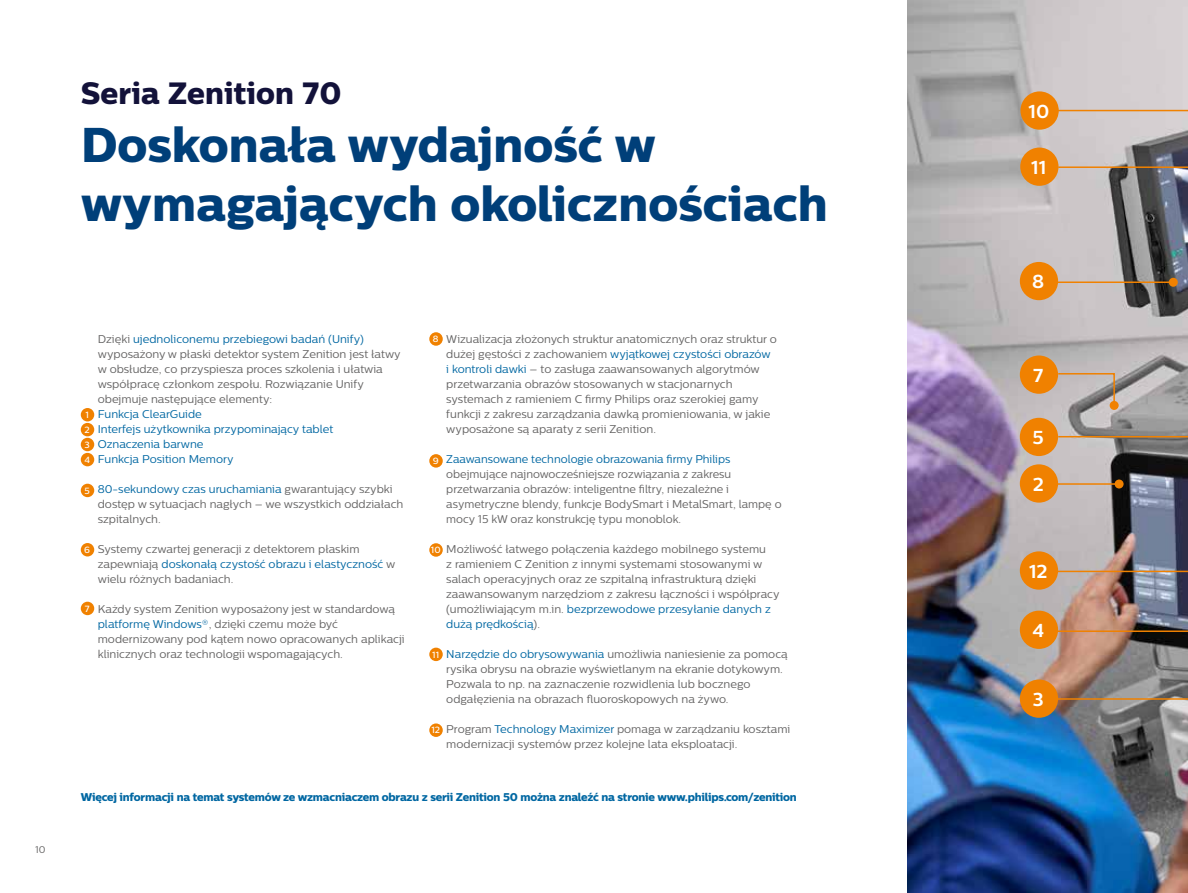
<style>
.page{position:relative;width:1188px;height:893px;background:#fff}
.page>*{position:absolute;margin:0;border:0;box-sizing:border-box;transform-origin:0 0}
.t1{font:48.75px/58.5px "Centrale Sans X Bold";color:#003f79}
.t2{font:30.75px "Centrale Sans X Bold";color:#13123a}
.t3{font:700 18.75px "Centrale Sans";color:#fff}
.t4{font:11.25px/15px "Centrale Sans";color:#646363}
.t5{font:11.25px/15px "Centrale Sans";color:#0067a2}
.t6{font:11.25px "Centrale Sans X Bold";letter-spacing:-.02em;color:#0067a2}
.t7{font:9.75px "Centrale Sans";color:#646363}
.t8{font:500 9px/15px "Centrale Sans";color:#fff;text-align:justify}
.s1{color:#0067a2}
</style>
<div class="page">
<img style="left:907px;top:0;width:281px;height:893px">
<div style="left:1020px;top:91px;width:39px;height:39px;background:#f08100;border-radius:50%"></div>
<div style="left:1020px;top:355px;width:38px;height:39px;background:#f08100;border-radius:50%"></div>
<div style="left:1020px;top:418px;width:38px;height:38px;background:#f08100;border-radius:50%"></div>
<div style="left:1020px;top:148px;width:39px;height:38px;background:#f08100;border-radius:50%"></div>
<div style="left:1020px;top:262px;width:38px;height:38px;background:#f08100;border-radius:50%"></div>
<div style="left:1020px;top:551px;width:38px;height:39px;background:#f08100;border-radius:50%"></div>
<div style="left:1020px;top:611px;width:38px;height:38px;background:#f08100;border-radius:50%"></div>
<div style="left:1020px;top:679px;width:38px;height:39px;background:#f08100;border-radius:50%"></div>
<div style="left:1020px;top:464px;width:38px;height:39px;background:#f08100;border-radius:50%"></div>
<div style="left:81px;top:408px;width:13px;height:13px;background:#f08100;border-radius:50%"></div>
<div style="left:429px;top:332px;width:14px;height:14px;background:#f08100;border-radius:50%"></div>
<div style="left:429px;top:454px;width:14px;height:14px;background:#f08100;border-radius:50%"></div>
<div style="left:429px;top:543px;width:14px;height:14px;background:#f08100;border-radius:50%"></div>
<div style="left:429px;top:648px;width:14px;height:13px;background:#f08100;border-radius:50%"></div>
<div style="left:429px;top:723px;width:14px;height:14px;background:#f08100;border-radius:50%"></div>
<div style="left:81px;top:423px;width:13px;height:13px;background:#f08100;border-radius:50%"></div>
<div style="left:81px;top:438px;width:13px;height:13px;background:#f08100;border-radius:50%"></div>
<div style="left:81px;top:453px;width:13px;height:13px;background:#f08100;border-radius:50%"></div>
<div style="left:81px;top:484px;width:13px;height:13px;background:#f08100;border-radius:50%"></div>
<div style="left:81px;top:543px;width:13px;height:13px;background:#f08100;border-radius:50%"></div>
<div style="left:81px;top:602px;width:13px;height:13px;background:#f08100;border-radius:50%"></div>
<hr style="left:1054px;top:110px;width:134px;height:1px;background:#f08100">
<hr style="left:1054px;top:281px;width:119px;height:2px;background:#f08100">
<div style="left:1169px;top:278px;width:9px;height:9px;background:#f08100;border-radius:50%"></div>
<hr style="left:1054px;top:483px;width:65px;height:2px;background:#f08100">
<div style="left:1115px;top:479px;width:9px;height:9px;background:#f08100;border-radius:50%"></div>
<hr style="left:1054px;top:571px;width:134px;height:1px;background:#f08100">
<hr style="left:1054px;top:630px;width:134px;height:2px;background:#f08100">
<hr style="left:1054px;top:698px;width:134px;height:2px;background:#f08100">
<svg style="left:1057px;top:134px;width:131px;height:35px;background:#a49d9b"></svg>
<svg style="left:1057px;top:372px;width:131px;height:66px;background:#aaa49f"></svg>
<div style="left:1110px;top:401px;width:9px;height:9px;background:#f08100;border-radius:50%"></div>
<h2 class="t2" style="left:81px;top:74px;width:262px">Seria Zenition 70</h2>
<h1 class="t1" style="left:81px;top:115px;width:749px">Doskonała wydajność w wymagających okolicznościach</h1>
<p class="t7" style="left:35px;top:844px;width:12px">10</p>
<p class="t8" style="left:85px;top:407px;width:5px">1</p>
<p class="t8" style="left:84px;top:422px;width:7px">2<br>3<br>4</p>
<p class="t8" style="left:85px;top:483px;width:7px">5</p>
<p class="t8" style="left:84px;top:542px;width:7px">6</p>
<p class="t8" style="left:85px;top:601px;width:6px">7</p>
<p class="t4" style="left:98px;top:332px;width:304px">Dzięki <span class="s1">ujednoliconemu przebiegowi badań (Unify) </span>wyposażony w płaski detektor system Zenition jest łatwy w obsłudze, co przyspiesza proces szkolenia i ułatwia współpracę członkom zespołu. Rozwiązanie Unify obejmuje następujące elementy:</p>
<p class="t5" style="left:98px;top:407px;width:237px">Funkcja ClearGuide<br>Interfejs użytkownika przypominający tablet<br>Oznaczenia barwne<br>Funkcja Position Memory</p>
<p class="t4" style="left:98px;top:482px;width:307px"><span class="s1">80-sekundowy czas uruchamiania</span> gwarantujący szybki dostęp w sytuacjach nagłych – we wszystkich oddziałach szpitalnych.</p>
<p class="t4" style="left:98px;top:542px;width:299px">Systemy czwartej generacji z detektorem płaskim zapewniają <span class="s1">doskonałą czystość obrazu i elastyczność</span> w wielu różnych badaniach.</p>
<p class="t4" style="left:98px;top:602px;width:308px">Każdy system Zenition wyposażony jest w standardową <span class="s1">platformę Windows®</span>, dzięki czemu może być modernizowany pod kątem nowo opracowanych aplikacji klinicznych oraz technologii wspomagających.</p>
<p class="t4" style="left:446px;top:332px;width:332px">Wizualizacja złożonych struktur anatomicznych oraz struktur o dużej gęstości z zachowaniem <span class="s1">wyjątkowej czystości obrazów<br>i kontroli dawki</span> – to zasługa zaawansowanych algorytmów przetwarzania obrazów stosowanych w stacjonarnych systemach z ramieniem C firmy Philips oraz szerokiej gamy funkcji z zakresu zarządzania dawką promieniowania, w jakie wyposażone są aparaty z serii Zenition.</p>
<p class="t5" style="left:446px;top:452px;width:286px">Zaawansowane technologie obrazowania firmy Philips</p>
<p class="t4" style="left:446px;top:467px;width:337px">obejmujące najnowocześniejsze rozwiązania z zakresu przetwarzania obrazów: inteligentne filtry, niezależne i asymetryczne blendy, funkcje BodySmart i MetalSmart, lampę o mocy 15 kW oraz konstrukcję typu monoblok.</p>
<p class="t4" style="left:446px;top:542px;width:335px">Możliwość łatwego połączenia każdego mobilnego systemu<br>z ramieniem C Zenition z innymi systemami stosowanymi w salach operacyjnych oraz ze szpitalną infrastrukturą dzięki zaawansowanym narzędziom z zakresu łączności i współpracy (umożliwiającym m.in. <span class="s1">bezprzewodowe przesyłanie danych z dużą prędkością</span>).</p>
<p class="t4" style="left:446px;top:647px;width:343px"><span class="s1">Narzędzie do obrysowywania</span> umożliwia naniesienie za pomocą rysika obrysu na obrazie wyświetlanym na ekranie dotykowym.<br>Pozwala to np. na zaznaczenie rozwidlenia lub bocznego odgałęzienia na obrazach fluoroskopowych na żywo.</p>
<p class="t4" style="left:446px;top:722px;width:346px">Program <span class="s1">Technology Maximizer</span> pomaga w zarządzaniu kosztami modernizacji systemów przez kolejne lata eksploatacji.</p>
<p class="t8" style="left:433px;top:332px;width:7px">8</p>
<p class="t8" style="left:433px;top:453px;width:8px">9</p>
<p class="t8" style="left:431px;top:542px;width:11px">10</p>
<p class="t8" style="left:432px;top:647px;width:9px">11</p>
<p class="t8" style="left:431px;top:722px;width:10px">12</p>
<p class="t6" style="left:81px;top:790px;width:718px">Więcej informacji na temat systemów ze wzmacniaczem obrazu z serii Zenition 50 można znaleźć na stronie www.philips.com/zenition</p>
<h3 class="t3" style="left:1028px;top:100px;width:22px">10</h3>
<h3 class="t3" style="left:1031px;top:156px;width:17px">11</h3>
<h3 class="t3" style="left:1032px;top:270px;width:14px">8</h3>
<h3 class="t3" style="left:1033px;top:364px;width:12px">7</h3>
<h3 class="t3" style="left:1033px;top:426px;width:13px">5</h3>
<h3 class="t3" style="left:1033px;top:473px;width:12px">2</h3>
<h3 class="t3" style="left:1029px;top:560px;width:20px">12</h3>
<h3 class="t3" style="left:1032px;top:619px;width:13px">4</h3>
<h3 class="t3" style="left:1033px;top:688px;width:13px">3</h3>
</div>
